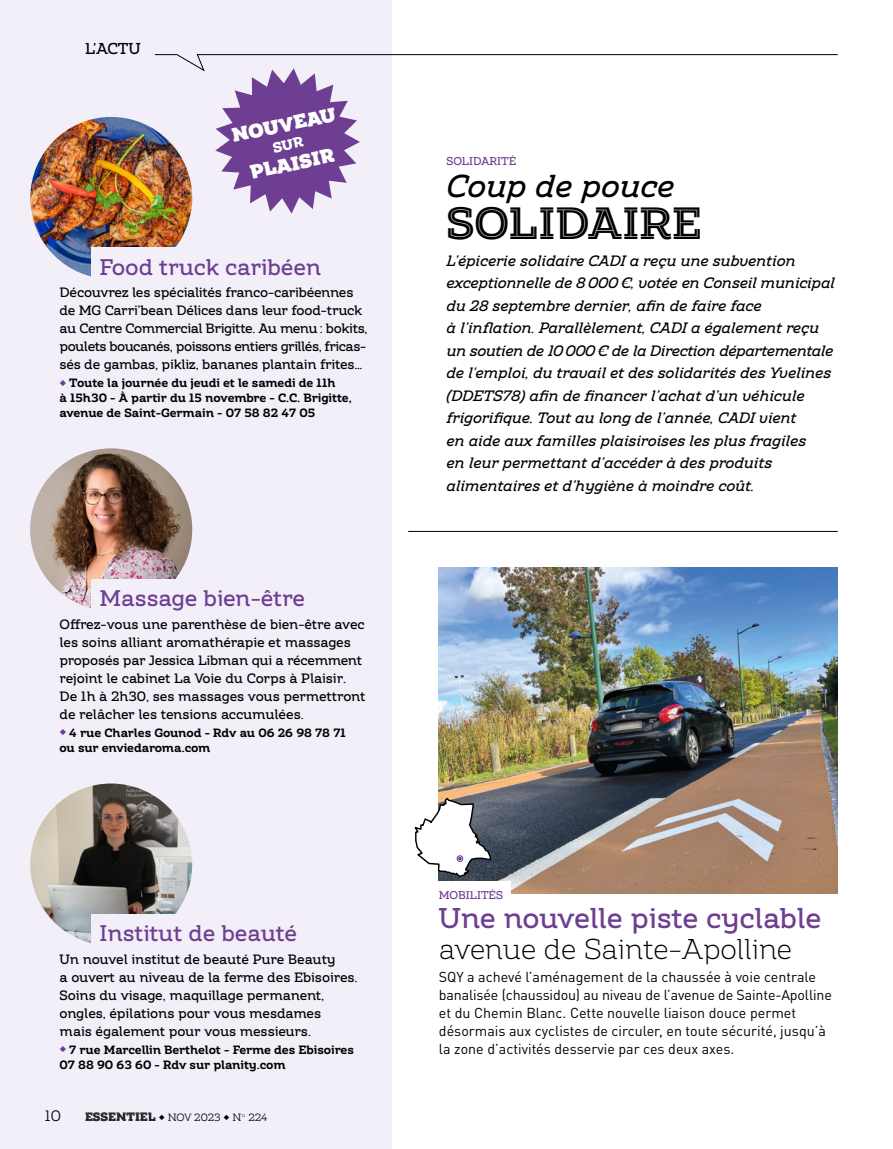
<style>
.page{position:relative;width:893px;height:1149px;background:#fff}
.page>*{position:absolute;margin:0;border:0;box-sizing:border-box;transform-origin:0 0}
.t1{font:700 45px "Amazing Slab Inline";color:#000}
.t2{font:italic 500 31.5px "Amazing Slab";letter-spacing:-.005em;color:#000}
.t3{font:500 28.5px "Amazing Slab";letter-spacing:-.005em;color:#6d3e91}
.t4{font:300 28.5px "Amazing Slab";letter-spacing:-.005em;color:#000}
.t5{font:500 22.5px "Amazing Slab";color:#6d3e91}
.t6{font:900 19.5px "Amazing Slab";color:#fff}
.t7{font:500 15.75px "Amazing Slab";color:#000}
.t8{font:italic 500 15px/22.5px "Amazing Slab";letter-spacing:-.01em;color:#000}
.t9{font:15px "Amazing Slab";color:#000}
.t10{font:14.25px/18px "DIN Pro";color:#000}
.t11{font:500 13.5px/18px "Amazing Slab";letter-spacing:-.01em;color:#000}
.t12{font:700 12px/15px "Amazing Slab";color:#000}
.t13{font:500 11.25px "Amazing Slab";color:#6d3e91}
.t14{font:10.5px "Amazing Slab";color:#000}
.s1{color:#6d3e91}
.s2{font-family:"Amazing Slab Inline";font-weight:800;font-size:12px}
.s3{font-weight:700}
</style>
<div class="page">
<img style="left:439px;top:567px;width:399px;height:326px">
<div style="left:0;top:0;width:391px;height:1148px;background:#f2eff8"></div>
<div style="left:434px;top:881px;width:77px;height:42px;background:#fff"></div>
<svg style="left:414px;top:796px;width:78px;height:81px"></svg>
<hr style="left:408px;top:531px;width:430px;height:1px;background:#000">
<img style="left:30px;top:117px;width:162px;height:162px;border-radius:81px">
<img style="left:30px;top:448px;width:162px;height:162px;border-radius:81px">
<img style="left:30px;top:783px;width:162px;height:162px;border-radius:81px">
<div style="left:91px;top:247px;width:280px;height:32px;background:#f2eff8"></div>
<div style="left:91px;top:578px;width:281px;height:32px;background:#f2eff8"></div>
<div style="left:91px;top:913px;width:281px;height:32px;background:#f2eff8"></div>
<svg style="left:154px;top:54px;width:684px;height:159px"></svg>
<p class="t7" style="left:85px;top:37px;width:57px">L'ACTU</p>
<h3 class="t6" style="left:229px;top:121px;width:107px;rotate:-12deg">NOUVEAU</h3>
<h3 class="t6" style="left:247px;top:158px;width:87px;rotate:-12deg">PLAISIR</h3>
<h3 class="t5" style="left:99px;top:250px;width:223px">Food truck caribéen</h3>
<p class="t11" style="left:60px;top:282px;width:310px">Découvrez les spécialités franco-caribéennes de MG Carri’bean Délices dans leur food-truck au Centre Commercial Brigitte. Au menu : bokits, poulets boucanés, poissons entiers grillés, fricas&shy;sés de gambas, pikliz, bananes plantain frites…</p>
<p class="t12" style="left:60px;top:374px;width:294px"><span class="s1">◆</span> Toute la journée du jeudi et le samedi de 11h<br>à 15h30 - À partir du 15 novembre - C.C. Brigitte, avenue de Saint-Germain - 07 58 82 47 05</p>
<h3 class="t5" style="left:99px;top:581px;width:207px">Massage bien-être</h3>
<p class="t11" style="left:60px;top:613px;width:307px">Offrez-vous une parenthèse de bien-être avec les soins alliant aromathérapie et massages proposés par Jessica Libman qui a récemment rejoint le cabinet La Voie du Corps à Plaisir.<br>De 1h à 2h30, ses massages vous permettront de relâcher les tensions accumulées.</p>
<p class="t12" style="left:60px;top:723px;width:288px"><span class="s1">◆</span> 4 rue Charles Gounod - Rdv au 06 26 98 78 71 ou sur enviedaroma.com</p>
<h3 class="t5" style="left:99px;top:916px;width:199px">Institut de beauté</h3>
<p class="t11" style="left:60px;top:948px;width:300px">Un nouvel institut de beauté Pure Beauty<br>a ouvert au niveau de la ferme des Ebisoires.<br>Soins du visage, maquillage permanent, ongles, épilations pour vous mesdames<br>mais également pour vous messieurs.</p>
<p class="t12" style="left:60px;top:1040px;width:296px"><span class="s1">◆</span> 7 rue Marcellin Berthelot - Ferme des Ebisoires<br>07 88 90 63 60 - Rdv sur planity.com</p>
<p class="t9" style="left:45px;top:1104px;width:18px">10</p>
<p class="t14" style="left:85px;top:1109px;width:184px"><span class="s2">ESSENTIEL</span> <span class="s3">◆</span> NOV 2023 <span class="s3">◆</span> N° 224</p>
<p class="t13" style="left:446px;top:153px;width:71px">SOLIDARITÉ</p>
<h2 class="t2" style="left:446px;top:162px;width:229px">Coup de pouce</h2>
<h1 class="t1" style="left:446px;top:187px;width:257px">SOLIDAIRE</h1>
<p class="t8" style="left:446px;top:248px;width:390px">L’épicerie solidaire CADI a reçu une subvention exceptionnelle de 8 000 €, votée en Conseil municipal du 28 septembre dernier, afin de faire face<br>à l’inflation. Parallèlement, CADI a également reçu un soutien de 10 000 € de la Direction départementale de l'emploi, du travail et des solidarités des Yvelines (DDETS78) afin de financer l’achat d’un véhicule frigorifique. Tout au long de l’année, CADI vient<br>en aide aux familles plaisiroises les plus fragiles<br>en leur permettant d’accéder à des produits alimentaires et d’hygiène à moindre coût.</p>
<p class="t13" style="left:439px;top:886px;width:66px">MOBILITÉS</p>
<h3 class="t3" style="left:439px;top:896px;width:384px">Une nouvelle piste cyclable</h3>
<h3 class="t4" style="left:439px;top:928px;width:354px">avenue de Sainte-Apolline</h3>
<p class="t10" style="left:439px;top:965px;width:394px">SQY a achevé l’aménagement de la chaussée à voie centrale banalisée (chaussidou) au niveau de l’avenue de Sainte-Apolline et du Chemin Blanc. Cette nouvelle liaison douce permet désormais aux cyclistes de circuler, en toute sécurité, jusqu’à la zone d’activités desservie par ces deux axes.</p>
</div>
